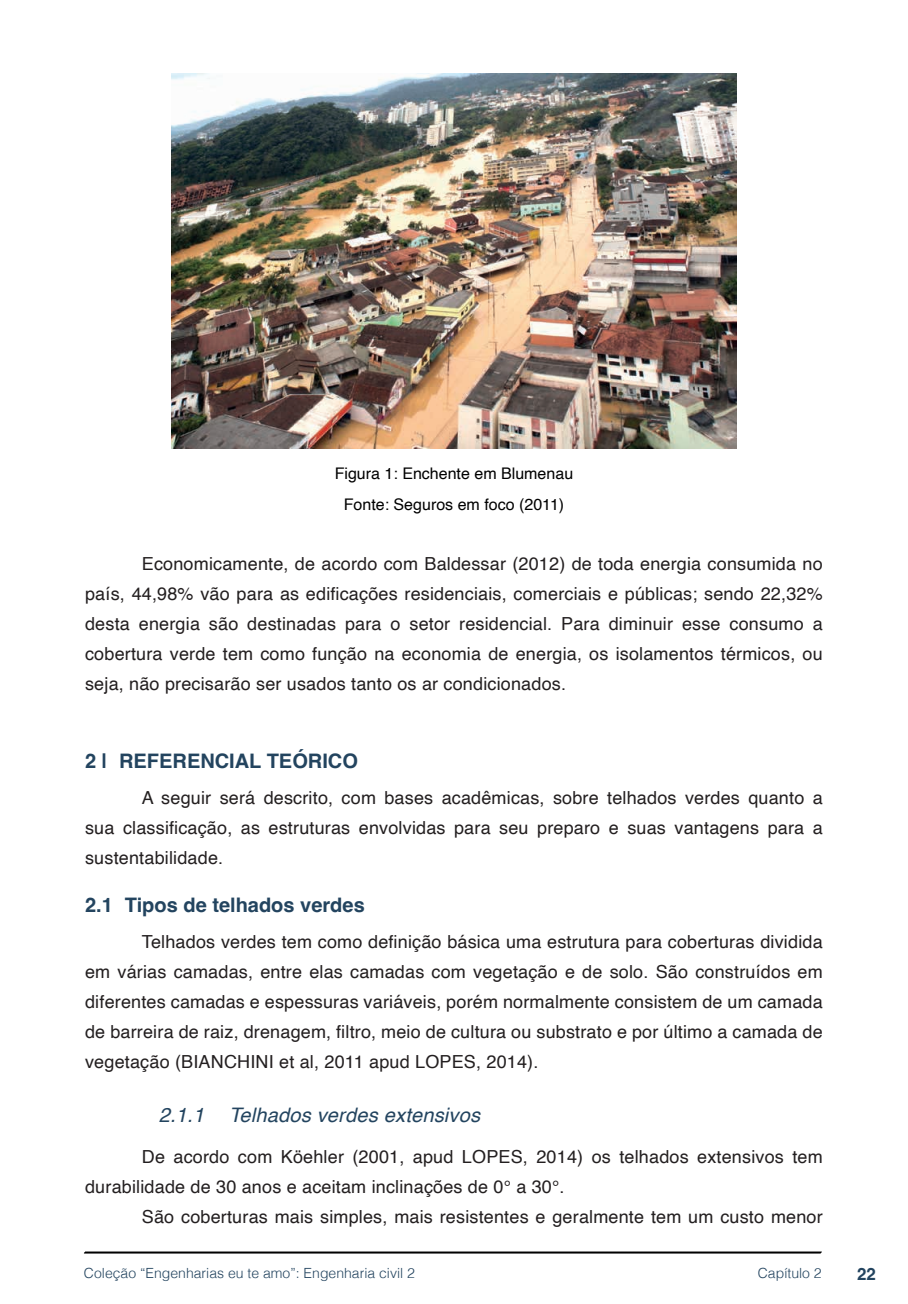
<style>
.page{position:relative;width:908px;height:1304px;background:#fff}
.page>*{position:absolute;margin:0;border:0;box-sizing:border-box;transform-origin:0 0}
.t1{font:700 20px "Helvetica";color:#23445f}
.t2{font:italic 20px "Helvetica";letter-spacing:.01em;color:#23445f}
.t3{font:18px/30px "Helvetica";letter-spacing:.01em;color:#231f20;text-align:justify}
.t4{font:700 16.8px "Helvetica";color:#23445f}
.t5{font:16px/30.6px "Helvetica";color:#000;text-align:center}
.t6{font:300 14px "Helvetica";color:#23445f}
</style>
<div class="page">
<svg style="left:84px;top:1251px;width:737px;height:3px;background:#515151"></svg>
<img style="left:172px;top:74px;width:564px;height:375px">
<p class="t5" style="left:334px;top:459px;width:240px">Figura 1: Enchente em Blumenau<br>Fonte: Seguros em foco (2011)</p>
<p class="t3" style="left:85px;top:549px;width:738px;text-indent:57px">Economicamente, de acordo com Baldessar (2012) de toda energia consumida no país, 44,98% vão para as edificações residenciais, comerciais e públicas; sendo 22,32% desta energia são destinadas para o setor residencial. Para diminuir esse consumo a cobertura verde tem como função na economia de energia, os isolamentos térmicos, ou seja, não precisarão ser usados tanto os ar condicionados.</p>
<p class="t1" style="left:85px;top:749px;width:274px">2 | REFERENCIAL TEÓRICO</p>
<p class="t3" style="left:85px;top:783px;width:738px;text-indent:57px">A seguir será descrito, com bases acadêmicas, sobre telhados verdes quanto a sua classificação, as estruturas envolvidas para seu preparo e suas vantagens para a sustentabilidade.</p>
<p class="t1" style="left:85px;top:893px;width:281px">2.1 Tipos de telhados verdes</p>
<p class="t3" style="left:85px;top:927px;width:738px;text-indent:57px">Telhados verdes tem como definição básica uma estrutura para coberturas dividida em várias camadas, entre elas camadas com vegetação e de solo. São construídos em diferentes camadas e espessuras variáveis, porém normalmente consistem de um camada de barreira de raiz, drenagem, filtro, meio de cultura ou substrato e por último a camada de vegetação (BIANCHINI et al, 2011 apud LOPES, 2014).</p>
<p class="t2" style="left:159px;top:1099px;width:47px">2.1.1</p>
<p class="t2" style="left:229px;top:1099px;width:252px">Telhados verdes extensivos</p>
<p class="t3" style="left:85px;top:1142px;width:738px;text-indent:57px">De acordo com Köehler (2001, apud LOPES, 2014) os telhados extensivos tem durabilidade de 30 anos e aceitam inclinações de 0° a 30°.</p>
<p class="t3" style="left:142px;top:1202px;width:682px">São coberturas mais simples, mais resistentes e geralmente tem um custo menor</p>
<p class="t6" style="left:84px;top:1261px;width:332px">Coleção “Engenharias eu te amo”: Engenharia civil 2</p>
<p class="t6" style="left:757px;top:1261px;width:65px">Capítulo 2</p>
<p class="t4" style="left:856px;top:1264px;width:20px">22</p>
</div>
